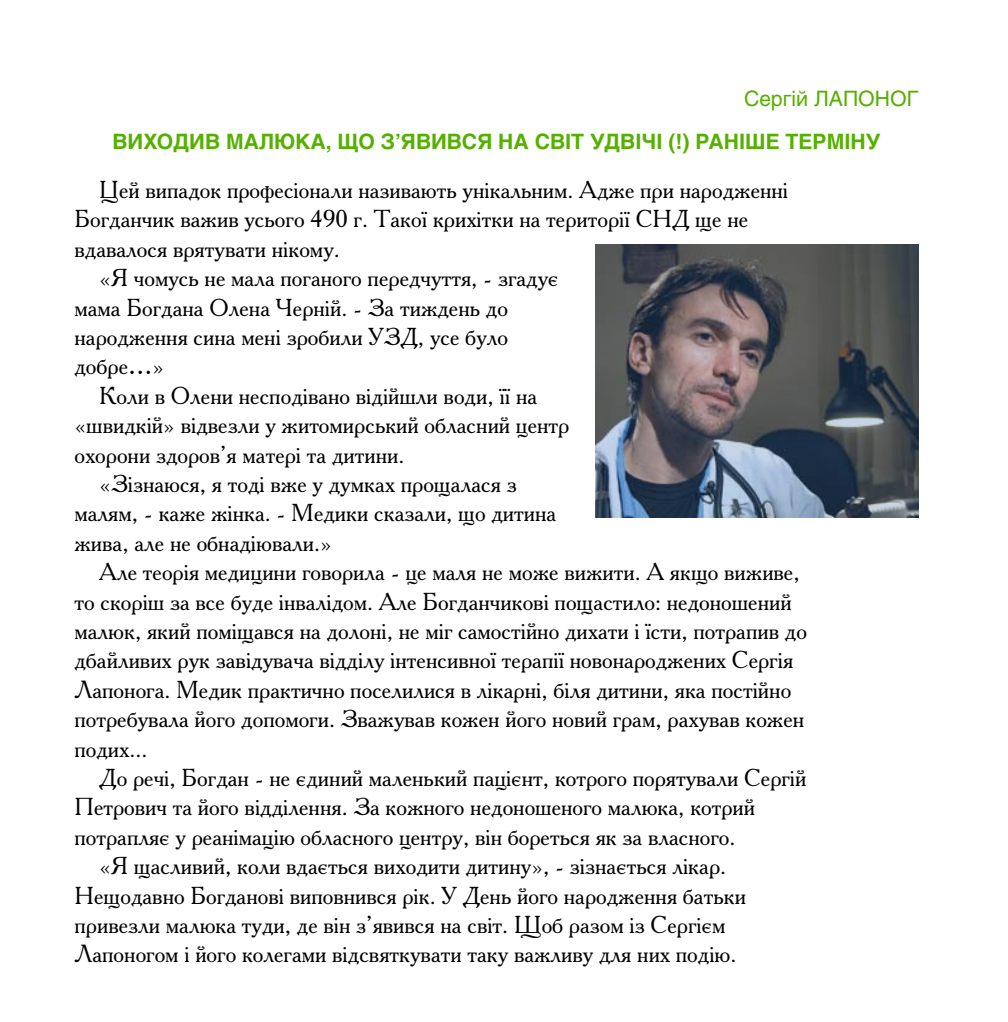
<style>
.page{position:relative;width:1008px;height:1022px;background:#fff}
.page>*{position:absolute;margin:0;border:0;box-sizing:border-box;transform-origin:0 0}
.t1{font:24.5px "Academy C";color:#000}
.t2{font:700 21px "Helios";color:#55b000}
.t3{font:21px "Helios";color:#55b000}
</style>
<div class="page">
<svg style="left:595px;top:244px;width:323px;height:274px;background:#585b63"></svg>
<p class="t3" style="left:743px;top:86px;width:176px">Сергій ЛАПОНОГ</p>
<p class="t2" style="left:112px;top:129px;width:769px">ВИХОДИВ МАЛЮКА, ЩО З’ЯВИВСЯ НА СВІТ УДВІЧІ (!) РАНІШЕ ТЕРМІНУ</p>
<p class="t1" style="left:99px;top:174px;width:690px">Цей випадок професіонали називають унікальним. Адже при народженні</p>
<p class="t1" style="left:74px;top:204px;width:675px">Богданчик важив усього 490 г. Такої крихітки на території СНД ще не</p>
<p class="t1" style="left:74px;top:233px;width:267px">вдавалося врятувати нікому.</p>
<p class="t1" style="left:99px;top:262px;width:460px">«Я чомусь не мала поганого передчуття, - згадує</p>
<p class="t1" style="left:74px;top:292px;width:435px">мама Богдана Олена Черній. - За тиждень до</p>
<p class="t1" style="left:74px;top:321px;width:435px">народження сина мені зробили УЗД, усе було</p>
<p class="t1" style="left:74px;top:351px;width:91px">добре…»</p>
<p class="t1" style="left:99px;top:380px;width:439px">Коли в Олени несподівано відійшли води, її на</p>
<p class="t1" style="left:74px;top:409px;width:496px">«швидкій» відвезли у житомирський обласний центр</p>
<p class="t1" style="left:74px;top:439px;width:331px">охорони здоров’я матері та дитини.</p>
<p class="t1" style="left:99px;top:468px;width:418px">«Зізнаюся, я тоді вже у думках прощалася з</p>
<p class="t1" style="left:74px;top:498px;width:483px">малям, - каже жінка. - Медики сказали, що дитина</p>
<p class="t1" style="left:74px;top:527px;width:259px">жива, але не обнадіювали.»</p>
<p class="t1" style="left:99px;top:556px;width:701px">Але теорія медицини говорила - це маля не може вижити. А якщо виживе,</p>
<p class="t1" style="left:74px;top:586px;width:718px">то скоріш за все буде інвалідом. Але Богданчикові пощастило: недоношений</p>
<p class="t1" style="left:74px;top:615px;width:733px">малюк, який поміщався на долоні, не міг самостійно дихати і їсти, потрапив до</p>
<p class="t1" style="left:74px;top:645px;width:720px">дбайливих рук завідувача відділу інтенсивної терапії новонароджених Сергія</p>
<p class="t1" style="left:74px;top:674px;width:718px">Лапонога. Медик практично поселилися в лікарні, біля дитини, яка постійно</p>
<p class="t1" style="left:74px;top:703px;width:731px">потребувала його допомоги. Зважував кожен його новий грам, рахував кожен</p>
<p class="t1" style="left:74px;top:733px;width:74px">подих...</p>
<p class="t1" style="left:99px;top:762px;width:708px">До речі, Богдан - не єдиний маленький пацієнт, котрого порятували Сергій</p>
<p class="t1" style="left:74px;top:792px;width:682px">Петрович та його відділення. За кожного недоношеного малюка, котрий</p>
<p class="t1" style="left:74px;top:821px;width:662px">потрапляє у реанімацію обласного центру, він бореться як за власного.</p>
<p class="t1" style="left:99px;top:850px;width:628px">«Я щасливий, коли вдається виходити дитину», - зізнається лікар.</p>
<p class="t1" style="left:74px;top:880px;width:672px">Нещодавно Богданові виповнився рік. У День його народження батьки</p>
<p class="t1" style="left:74px;top:909px;width:652px">привезли малюка туди, де він з’явився на світ. Щоб разом із Сергієм</p>
<p class="t1" style="left:74px;top:939px;width:663px">Лапоногом і його колегами відсвяткувати таку важливу для них подію.</p>
</div>
